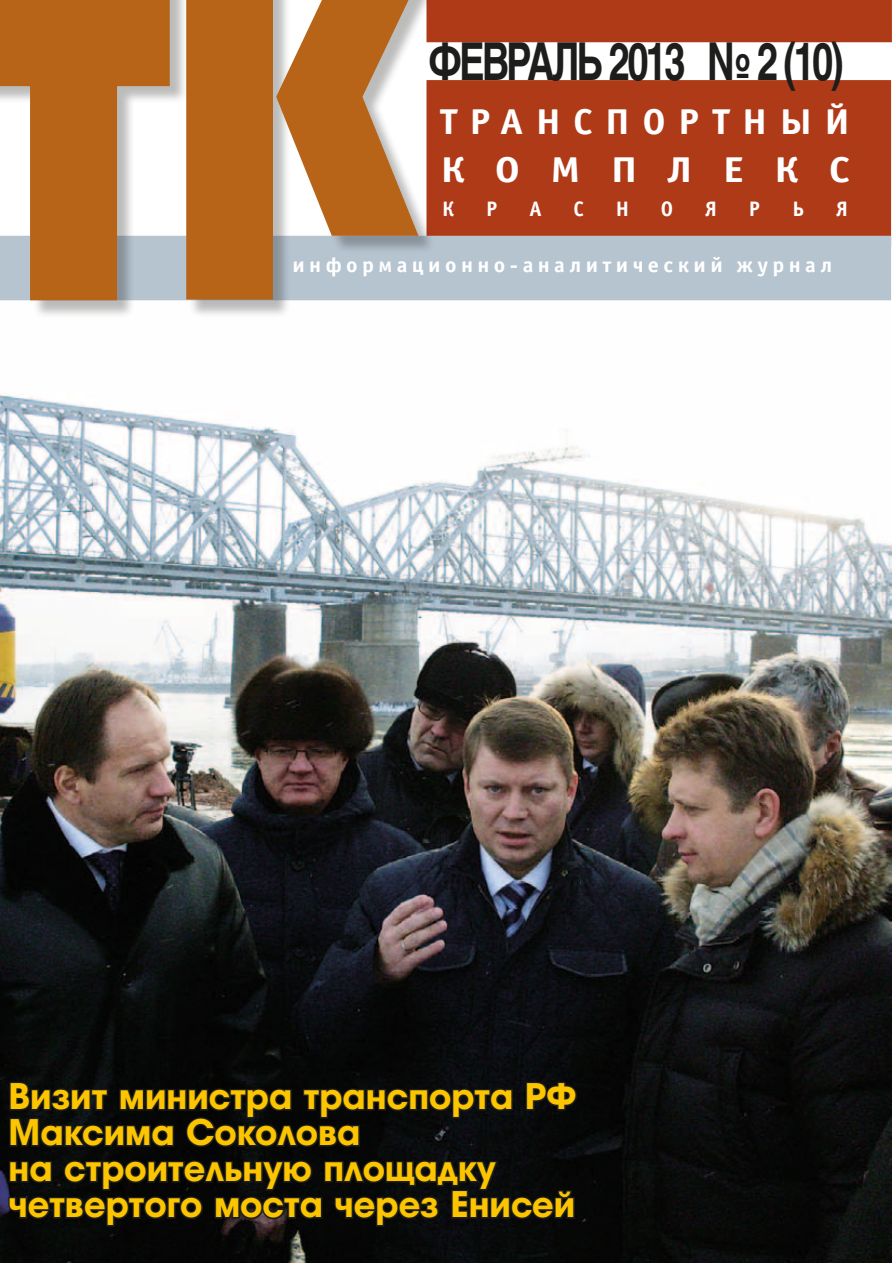
<style>
.page{position:relative;width:893px;height:1263px;background:#fff}
.page>*{position:absolute;margin:0;border:0;box-sizing:border-box;transform-origin:0 0}
.t1{font:700 51.9px "zn Helios";letter-spacing:-.07em;color:#1d1d1b;scale:.73 1}
.t2{font:800 36px/36px "zn Avante Bs";color:#fcc500}
.t3{font:700 36px/48px "zn Officina Sans";letter-spacing:.32em;color:#fff;scale:1.09 1}
.t4{font:700 21px "zn Officina Sans";letter-spacing:.2em;color:#fff;scale:1.06 1}
.t5{font:700 21px "zn Officina Sans";letter-spacing:.2em;color:#fff}
</style>
<div class="page">
<img style="left:0;top:300px;width:891px;height:963px">
<div style="left:436px;top:0;width:456px;height:42px;background:#af3a18"></div>
<div style="left:426px;top:80px;width:465px;height:167px;background:#af3a18;border:2px solid #af3a18"></div>
<div style="left:420px;top:236px;width:471px;height:64px;background:#b6c4d0"></div>
<div style="left:188px;top:0;width:104px;height:318px;background:#1d1d1b;opacity:.3"></div>
<div style="left:279px;top:0;width:157px;height:255px;background:#1d1d1b;opacity:.3"></div>
<svg style="left:188px;top:0;width:232px;height:300px;background:#c08b5a"></svg>
<div style="left:0;top:0;width:188px;height:319px;background:#1d1d1b;opacity:.3"></div>
<svg style="left:0;top:0;width:171px;height:301px"></svg>
<svg style="left:524px;top:1080px;width:54px;height:32px;background:#101111"></svg>
<svg style="left:8px;top:1079px;width:506px;height:70px;background:#0e0f0f"></svg>
<svg style="left:7px;top:1158px;width:569px;height:70px;background:#0f100f"></svg>
<h1 class="t1" style="left:428px;top:31px;width:571px">ФЕВРАЛЬ 2013 № 2 (10)</h1>
<p class="t3" style="left:440px;top:98px;width:377px">ТРАНСПОРТНЫЙ<br>К О М П Л Е К С</p>
<p class="t5" style="left:442px;top:197px;width:13px">К</p>
<p class="t5" style="left:486px;top:197px;width:13px">Р</p>
<p class="t5" style="left:530px;top:197px;width:14px">А</p>
<p class="t5" style="left:574px;top:197px;width:12px">С</p>
<p class="t5" style="left:616px;top:197px;width:15px">Н</p>
<p class="t5" style="left:661px;top:197px;width:14px">О</p>
<p class="t5" style="left:705px;top:197px;width:13px">Я</p>
<p class="t5" style="left:749px;top:197px;width:13px">Р</p>
<p class="t5" style="left:792px;top:197px;width:13px">Ь</p>
<p class="t5" style="left:836px;top:197px;width:13px">Я</p>
<p class="t4" style="left:292px;top:253px;width:511px">информационно-аналитический журнал</p>
<p class="t2" style="left:9px;top:1079px;width:569px">Визит министра транспорта РФ<br>Максима Соколова<br>на строительную площадку четвертого моста через Енисей</p>
</div>
